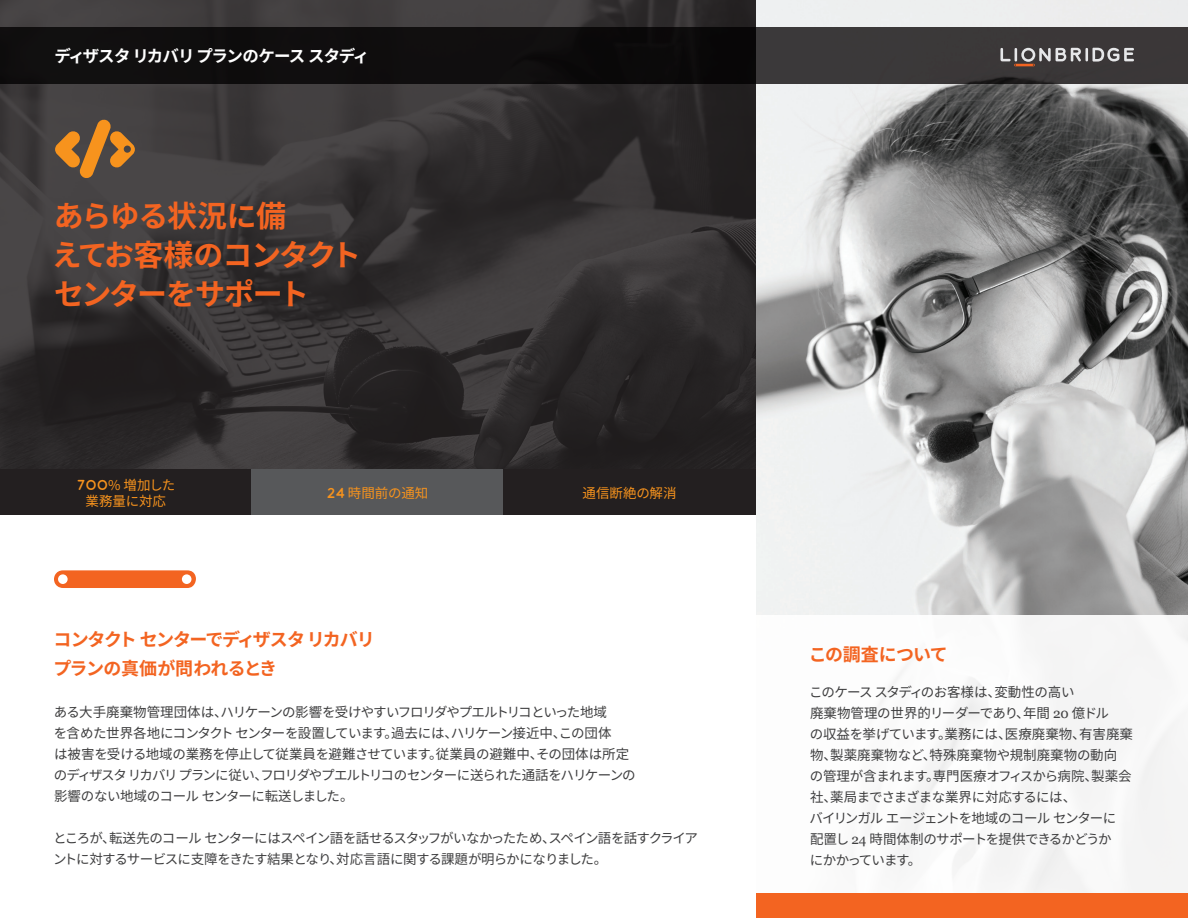
<style>
.page{position:relative;width:1188px;height:918px;background:#fff}
.page>*{position:absolute;margin:0;border:0;box-sizing:border-box;transform-origin:0 0}
.LB_Title{font:700 30px "Noto Sans CJ Kjp";letter-spacing:-.05em;color:#f36421}
.t1{font:700 18px "Noto Sans CJ Kjp";letter-spacing:-.065em;color:#f36421}
.t2{font:700 18px "Noto Sans CJ Kjp";letter-spacing:-.04em;color:#f36421}
.t3{font:700 18px "Noto Sans CJ Kjp";letter-spacing:-.045em;color:#f36421}
.t4{font:700 16.5px "Noto Sans CJ Kjp";letter-spacing:-.07em;color:#fff}
.t5{font:13.5px/21px "Noto Sans CJ Kjp";letter-spacing:-.05em;color:#3e3e3f}
.t6{font:13.5px/21px "Noto Sans CJ Kjp";color:#3e3e3f}
.t7{font:13.5px "Noto Sans CJ Kjp";letter-spacing:-.085em;color:#3e3e3f}
.t8{font:13.5px/21px "Noto Sans CJ Kjp";letter-spacing:-.03em;color:#3e3e3f}
.t9{font:13.5px "Noto Sans CJ Kjp";letter-spacing:-.015em;color:#3e3e3f}
.t10{font:13.5px "Noto Sans CJ Kjp";color:#f7931d}
.t11{font:13.5px "Noto Sans CJ Kjp";letter-spacing:-.02em;color:#3e3e3f}
.t12{font:13.5px "Noto Sans CJ Kjp";letter-spacing:-.07em;color:#3e3e3f}
.s1{font-family:"Lionbridge Sans"}
.s2{font-family:"Georgia"}
</style>
<div class="page">
<img style="left:0;top:0;width:756px;height:470px">
<svg style="left:54px;top:570px;width:142px;height:18px;background:#f47337"></svg>
<div style="left:0;top:470px;width:252px;height:45px;background:#231f20"></div>
<div style="left:252px;top:470px;width:251px;height:45px;background:#57585a"></div>
<div style="left:503px;top:470px;width:253px;height:45px;background:#231f20"></div>
<img style="left:756px;top:0;width:432px;height:615px">
<svg style="left:0;top:27px;width:1188px;height:56px;background:#1d1b1b"></svg>
<svg style="left:1000px;top:48px;width:134px;height:18px;background:#746f6f"></svg>
<svg style="left:55px;top:119px;width:80px;height:60px;background:#8c6335"></svg>
<div style="left:756px;top:893px;width:432px;height:25px;background:#f36421"></div>
<p class="t4" style="left:55px;top:46px;width:316px">ディザスタ リカバリ プランのケース スタディ</p>
<p class="LB_Title" style="left:54px;top:199px;width:234px">あらゆる状況に備</p>
<p class="LB_Title" style="left:52px;top:238px;width:311px">えてお客様のコンタクト</p>
<p class="LB_Title" style="left:54px;top:277px;width:257px">センターをサポート</p>
<p class="t10" style="left:77px;top:477px;width:100px"><span class="s1">700</span>% 増加した</p>
<p class="t10" style="left:86px;top:494px;width:82px">業務量に対応</p>
<p class="t10" style="left:326px;top:486px;width:103px"><span class="s1">24</span> 時間前の通知</p>
<p class="t10" style="left:583px;top:486px;width:96px">通信断絶の解消</p>
<p class="t1" style="left:54px;top:630px;width:323px">コンタクト センターでディザスタ リカバリ</p>
<p class="t2" style="left:53px;top:658px;width:225px">プランの真価が問われるとき</p>
<p class="t5" style="left:54px;top:702px;width:555px">ある大手廃棄物管理団体は、ハリケーンの影響を受けやすいフロリダやプエルトリコといった地域</p>
<p class="t5" style="left:54px;top:723px;width:559px">を含めた世界各地にコンタクト センターを設置しています。過去には、ハリケーン接近中、この団体</p>
<p class="t9" style="left:54px;top:746px;width:577px">は被害を受ける地域の業務を停止して従業員を避難させています。従業員の避難中、その団体は所定</p>
<p class="t7" style="left:54px;top:767px;width:583px">のディザスタ リカバリ プランに従い、フロリダやプエルトリコのセンターに送られた通話をハリケーンの</p>
<p class="t5" style="left:54px;top:786px;width:301px">影響のない地域のコール センターに転送しました。</p>
<p class="t5" style="left:53px;top:828px;width:646px">ところが、転送先のコール センターにはスペイン語を話せるスタッフがいなかったため、スペイン語を話すクライアントに対するサービスに支障をきたす結果となり、対応言語に関する課題が明らかになりました。</p>
<p class="t3" style="left:809px;top:644px;width:141px">この調査について</p>
<p class="t5" style="left:809px;top:681px;width:267px">このケース スタディのお客様は、変動性の高い</p>
<p class="t11" style="left:810px;top:705px;width:301px">廃棄物管理の世界的リーダーであり、年間 <span class="s2">20</span> 億ドル</p>
<p class="t6" style="left:810px;top:723px;width:325px">の収益を挙げています。業務には、医療廃棄物、有害廃棄物、製薬廃棄物など、特殊廃棄物や規制廃棄物の動向</p>
<p class="t8" style="left:810px;top:765px;width:323px">の管理が含まれます。専門医療オフィスから病院、製薬会社、薬局までさまざまな業界に対応するには、</p>
<p class="t12" style="left:810px;top:810px;width:308px">バイリンガル エージェントを地域のコール センターに</p>
<p class="t5" style="left:810px;top:828px;width:303px">配置し <span class="s2">24</span> 時間体制のサポートを提供できるかどうか</p>
<p class="t5" style="left:810px;top:849px;width:113px">にかかっています。</p>
</div>
